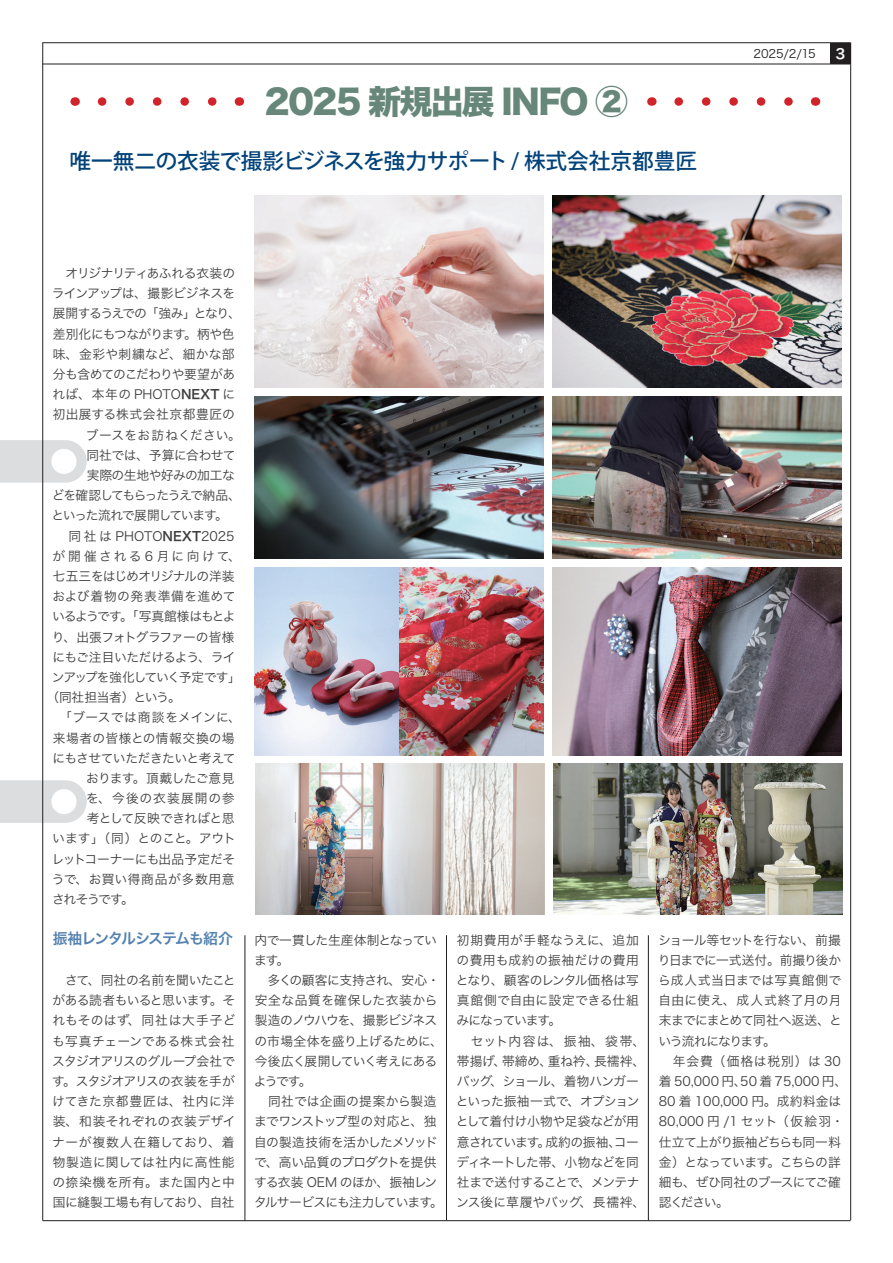
<style>
.page{position:relative;width:893px;height:1263px;background:#fff}
.page>*{position:absolute;margin:0;border:0;box-sizing:border-box;transform-origin:0 0}
.t1{font:33px "Hira Kaku Std W8";letter-spacing:-.05em;color:#668779}
.t2{font:500 21.6px "Koz Go Pro";letter-spacing:-.01em;color:#004279}
.t3{font:14.85px "Hira Kaku Pro W6";letter-spacing:-.06em;color:#5482b0}
.t4{font:13.8px "Hira Kaku Pro W6";color:#fff}
.t5{font:12.75px/20.2px "Hira Kaku Pro W3";letter-spacing:-.025em;color:#3e3e3f}
.t6{font:12.75px "Hira Kaku Pro W3";letter-spacing:-.045em;color:#3e3e3f}
.t7{font:12.75px "Hira Kaku Pro W3";color:#3e3e3f}
.t8{font:12.75px "Hira Kaku Pro W3";letter-spacing:.045em;color:#3e3e3f}
.t9{font:12.75px "Hira Kaku Pro W3";letter-spacing:.025em;color:#3e3e3f}
.t10{font:12.75px "Hira Kaku Pro W3";letter-spacing:-.1em;color:#3e3e3f}
.t11{font:12.75px "Hira Kaku Pro W3";letter-spacing:-.095em;color:#3e3e3f}
.t12{font:12.75px "Hira Kaku Pro W3";letter-spacing:-.08em;color:#3e3e3f}
.t13{font:12.75px "Hira Kaku Pro W3";letter-spacing:-.075em;color:#3e3e3f}
.t14{font:12.75px "Hira Kaku Pro W3";letter-spacing:-.09em;color:#3e3e3f}
.t15{font:12.75px "Hira Kaku Pro W3";letter-spacing:.03em;color:#3e3e3f}
.t16{font:12.75px "Hira Kaku Pro W3";letter-spacing:.035em;color:#3e3e3f}
.t17{font:12.75px "Hira Kaku Pro W3";letter-spacing:.015em;color:#3e3e3f}
.t18{font:12.75px "Hira Kaku Pro W3";letter-spacing:.19em;color:#3e3e3f}
.t19{font:12.75px "Hira Kaku Pro W3";letter-spacing:.075em;color:#3e3e3f}
.t20{font:11.55px "Hira Kaku Pro W3";letter-spacing:-.005em;color:#231f20}
.s1{font-family:"Hira Kaku Pro W6"}
</style>
<div class="page">
<hr style="left:43px;top:42px;width:807px;height:1px;background:#231f20">
<hr style="left:43px;top:1220px;width:807px;height:1px;background:#231f20">
<hr style="left:43px;top:64px;width:807px;height:1px;background:#231f20">
<div style="left:830px;top:43px;width:21px;height:21px;background:#231f20"></div>
<svg style="left:0;top:440px;width:87px;height:43px;background:#dedfe0"></svg>
<div style="left:51px;top:449px;width:26px;height:25px;background:#fff;border-radius:50%"></div>
<svg style="left:0;top:780px;width:87px;height:43px;background:#dedfe0"></svg>
<div style="left:51px;top:789px;width:26px;height:25px;background:#fff;border-radius:50%"></div>
<hr style="left:446px;top:935px;width:1px;height:286px;background:#231f20">
<hr style="left:648px;top:935px;width:1px;height:286px;background:#231f20">
<hr style="left:245px;top:935px;width:1px;height:286px;background:#231f20">
<svg style="left:102px;top:97px;width:115px;height:9px"></svg>
<svg style="left:679px;top:97px;width:114px;height:9px"></svg>
<hr style="left:42px;top:43px;width:1px;height:1177px;background:#231f20">
<hr style="left:850px;top:43px;width:1px;height:1177px;background:#231f20">
<img style="left:255px;top:195px;width:289px;height:193px">
<img style="left:552px;top:195px;width:290px;height:193px">
<img style="left:255px;top:567px;width:289px;height:188px">
<img style="left:552px;top:567px;width:290px;height:188px">
<img style="left:255px;top:396px;width:289px;height:163px">
<img style="left:552px;top:396px;width:290px;height:163px">
<img style="left:553px;top:764px;width:289px;height:150px">
<img style="left:255px;top:764px;width:290px;height:150px">
<h1 class="t1" style="left:265px;top:83px;width:365px">2025 新規出展 INFO ②</h1>
<h2 class="t2" style="left:69px;top:147px;width:629px">唯一無二の衣装で撮影ビジネスを強力サポート / 株式会社京都豊匠</h2>
<p class="t20" style="left:753px;top:43px;width:64px">2025/2/15</p>
<p class="t4" style="left:835px;top:41px;width:11px">3</p>
<p class="t5" style="left:53px;top:262px;width:184px">　オリジナリティあふれる衣装の</p>
<p class="t6" style="left:52px;top:282px;width:185px">ラインアップは、撮影ビジネスを</p>
<p class="t10" style="left:53px;top:302px;width:190px">展開するうえでの「強み」となり、</p>
<p class="t6" style="left:53px;top:322px;width:183px">差別化にもつながります。柄や色</p>
<p class="t15" style="left:53px;top:343px;width:183px">味、金彩や刺繍など、細かな部</p>
<p class="t6" style="left:53px;top:363px;width:184px">分も含めてのこだわりや要望があ</p>
<p class="t7" style="left:53px;top:383px;width:184px">れば、本年の PHOTO<span class="s1">NEXT</span> に</p>
<p class="t8" style="left:53px;top:403px;width:184px">初出展する株式会社京都豊匠の</p>
<p class="t9" style="left:86px;top:423px;width:157px">ブースをお訪ねください。</p>
<p class="t5" style="left:87px;top:444px;width:150px">同社では、予算に合わせて</p>
<p class="t5" style="left:87px;top:464px;width:150px">実際の生地や好みの加工な</p>
<p class="t11" style="left:52px;top:484px;width:191px">どを確認してもらったうえで納品、</p>
<p class="t14" style="left:52px;top:504px;width:178px">といった流れで展開しています。</p>
<p class="t7" style="left:53px;top:524px;width:183px">　同社は PHOTO<span class="s1">NEXT</span>2025</p>
<p class="t18" style="left:52px;top:545px;width:190px">が開催される6月に向けて、</p>
<p class="t6" style="left:53px;top:565px;width:183px">七五三をはじめオリジナルの洋装</p>
<p class="t16" style="left:52px;top:585px;width:185px">および着物の発表準備を進めて</p>
<p class="t12" style="left:52px;top:605px;width:185px">いるようです。「写真館様はもとよ</p>
<p class="t5" style="left:52px;top:626px;width:184px">り、出張フォトグラファーの皆様</p>
<p class="t6" style="left:52px;top:646px;width:185px">にもご注目いただけるよう、ライ</p>
<p class="t13" style="left:52px;top:666px;width:191px">ンアップを強化していく予定です」</p>
<p class="t5" style="left:46px;top:686px;width:136px">（同社担当者）という。</p>
<p class="t9" style="left:53px;top:706px;width:190px">　「ブースでは商談をメインに、</p>
<p class="t17" style="left:53px;top:726px;width:183px">来場者の皆様との情報交換の場</p>
<p class="t5" style="left:52px;top:747px;width:185px">にもさせていただきたいと考えて</p>
<p class="t6" style="left:86px;top:767px;width:150px">おります。頂戴したご意見</p>
<p class="t19" style="left:86px;top:787px;width:150px">を、今後の衣装展開の参</p>
<p class="t5" style="left:87px;top:807px;width:149px">考として反映できればと思</p>
<p class="t5" style="left:52px;top:828px;width:185px">います」（同）とのこと。アウト</p>
<p class="t5" style="left:52px;top:848px;width:185px">レットコーナーにも出品予定だそ</p>
<p class="t8" style="left:52px;top:868px;width:184px">うで、お買い得商品が多数用意</p>
<p class="t5" style="left:52px;top:888px;width:83px">されそうです。</p>
<p class="t3" style="left:53px;top:925px;width:182px">振袖レンタルシステムも紹介</p>
<p class="t5" style="left:52px;top:969px;width:185px;text-align:justify">　さて、同社の名前を聞いたことがある読者もいると思います。それもそのはず、同社は大手子ども写真チェーンである株式会社スタジオアリスのグループ会社です。スタジオアリスの衣装を手がけてきた京都豊匠は、社内に洋装、和装それぞれの衣装デザイナーが複数人在籍しており、着物製造に関しては社内に高性能の捺染機を所有。また国内と中国に縫製工場も有しており、自社</p>
<p class="t5" style="left:254px;top:929px;width:191px">内で一貫した生産体制となっています。<br>　多くの顧客に支持され、安心・安全な品質を確保した衣装から製造のノウハウを、撮影ビジネスの市場全体を盛り上げるために、今後広く展開していく考えにあるようです。<br>　同社では企画の提案から製造までワンストップ型の対応と、独自の製造技術を活かしたメソッドで、高い品質のプロダクトを提供する衣装 OEM のほか、振袖レンタルサービスにも注力しています。</p>
<p class="t5" style="left:456px;top:929px;width:191px">初期費用が手軽なうえに、追加の費用も成約の振袖だけの費用となり、顧客のレンタル価格は写真館側で自由に設定できる仕組みになっています。<br>　セット内容は、振袖、袋帯、帯揚げ、帯締め、重ね衿、長襦袢、バッグ、ショール、着物ハンガーといった振袖一式で、オプションとして着付け小物や足袋などが用意されています。成約の振袖、コーディネートした帯、小物などを同社まで送付することで、メンテナンス後に草履やバッグ、長襦袢、</p>
<p class="t5" style="left:658px;top:929px;width:191px">ショール等セットを行ない、前撮り日までに一式送付。前撮り後から成人式当日までは写真館側で自由に使え、成人式終了月の月末までにまとめて同社へ返送、という流れになります。<br>　年会費（価格は税別）は 30着 50,000 円、50 着 75,000 円、<br>80 着 100,000 円。成約料金は<br>80,000 円 /1 セット（仮絵羽・仕立て上がり振袖どちらも同一料金）となっています。こちらの詳細も、ぜひ同社のブースにてご確認ください。</p>
</div>
